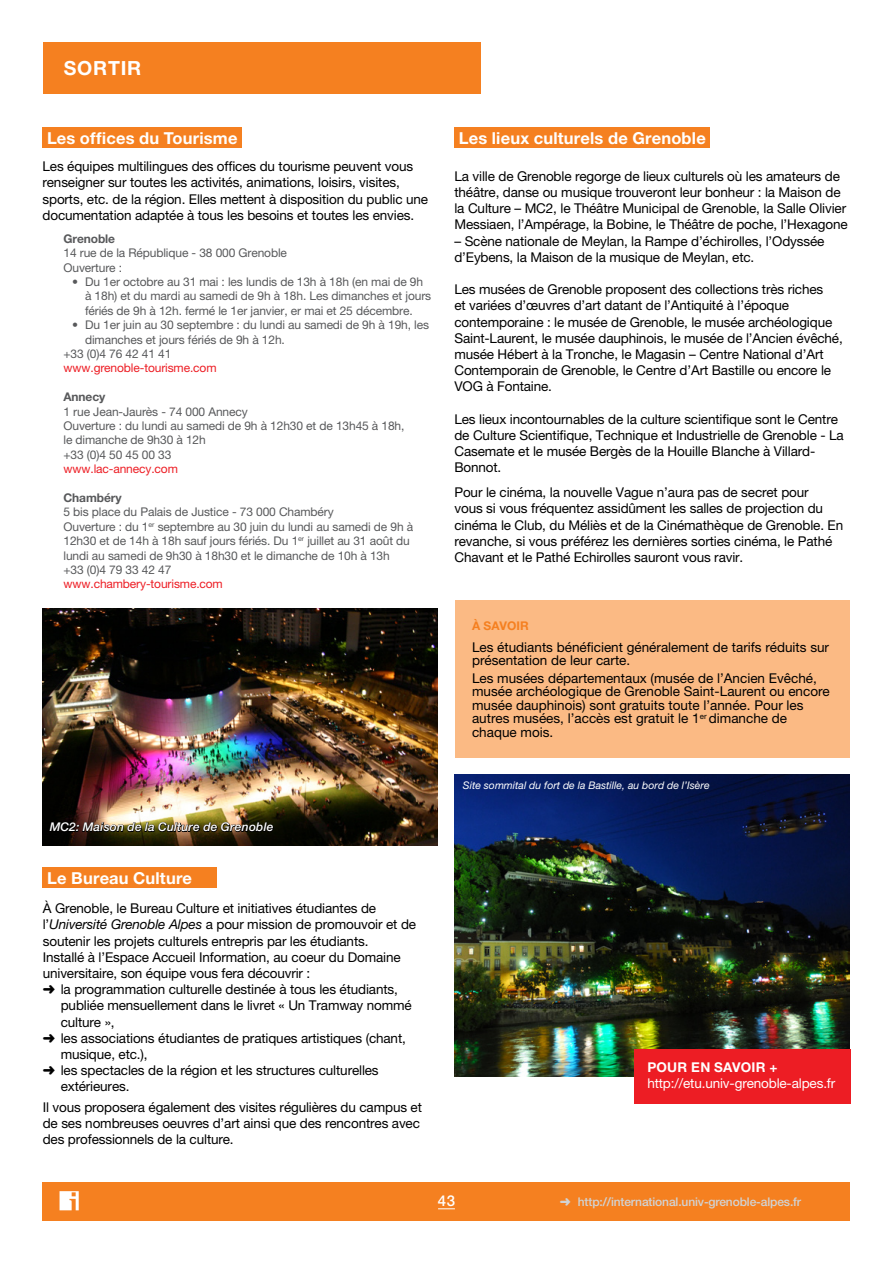
<style>
.page{position:relative;width:893px;height:1263px;background:#fff}
.page>*{position:absolute;margin:0;border:0;box-sizing:border-box;transform-origin:0 0}
.t1{font:700 19.5px "Helvetica Neue LT Pro";letter-spacing:.04em;color:#fff}
.t2{font:700 16.5px "Helvetica Neue LT Pro";letter-spacing:.01em;color:#fff}
.t3{font:500 15px "Helvetica Neue LT Pro";color:#fff}
.t4{font:13.5px/16.2px "Helvetica Neue LT Pro";letter-spacing:-.01em;color:#000}
.t5{font:13.5px "Helvetica Neue LT Pro";letter-spacing:-.01em;color:#fff}
.t6{font:700 13.5px "Helvetica Neue LT Pro";letter-spacing:.02em;color:#fff}
.t7{font:12px/14.4px "Helvetica Neue LT Pro";letter-spacing:-.01em;color:#58595b}
.t8{font:12px "Helvetica Neue LT Pro";letter-spacing:-.01em;color:#ed1d24}
.t9{font:500 12px "Helvetica Neue LT Pro";letter-spacing:-.01em;color:#d1d3d4}
.t10{font:italic 500 12px "Helvetica Neue LT Pro";letter-spacing:.02em;color:#fff}
.t11{font:700 12px "Helvetica Neue LT Pro";letter-spacing:-.01em;color:#58595b}
.t12{font:700 12px "Helvetica Neue LT Pro";color:#f58020}
.t13{font:italic 10.5px "Helvetica Neue LT Pro";color:#fff}
.s1{font-style:italic}
</style>
<div class="page">
<div style="left:43px;top:1182px;width:807px;height:38px;background:#f58020"></div>
<div style="left:43px;top:43px;width:437px;height:51px;background:#f58020"></div>
<svg style="left:438px;top:1208px;width:17px;height:1px"></svg>
<svg style="left:60px;top:1191px;width:19px;height:19px"></svg>
<div style="left:43px;top:128px;width:199px;height:20px;background:#f58020"></div>
<div style="left:454px;top:128px;width:256px;height:20px;background:#f58020"></div>
<div style="left:455px;top:600px;width:395px;height:158px;background:#fbba84"></div>
<img style="left:454px;top:774px;width:395px;height:302px">
<img style="left:43px;top:608px;width:395px;height:237px">
<img style="left:49px;top:815px;width:225px;height:25px">
<div style="left:43px;top:867px;width:174px;height:21px;background:#f58020"></div>
<div style="left:634px;top:1049px;width:216px;height:54px;background:#ed1d24"></div>
<h1 class="t1" style="left:64px;top:56px;width:79px">SORTIR</h1>
<p class="t2" style="left:47px;top:128px;width:192px">Les offices du Tourisme</p>
<p class="t4" style="left:43px;top:158px;width:387px">Les équipes multilingues des offices du tourisme peuvent vous renseigner sur toutes les activités, animations, loisirs, visites, sports, etc. de la région. Elles mettent à disposition du public une documentation adaptée à tous les besoins et toutes les envies.</p>
<p class="t11" style="left:64px;top:231px;width:53px">Grenoble</p>
<p class="t7" style="left:64px;top:245px;width:225px">14 rue de la République - 38 000 Grenoble<br>Ouverture :</p>
<p class="t7" style="left:85px;top:274px;width:348px;text-indent:-13px">• Du 1er octobre au 31 mai : les lundis de 13h à 18h (en mai de 9h à 18h) et du mardi au samedi de 9h à 18h. Les dimanches et jours fériés de 9h à 12h. fermé le 1er janvier, er mai et 25 décembre.</p>
<p class="t7" style="left:72px;top:317px;width:358px">• Du 1er juin au 30 septembre : du lundi au samedi de 9h à 19h, les</p>
<p class="t7" style="left:85px;top:332px;width:201px">dimanches et jours fériés de 9h à 12h.</p>
<p class="t7" style="left:64px;top:346px;width:109px">+33 (0)4 76 42 41 41</p>
<p class="t8" style="left:64px;top:361px;width:155px">www.grenoble-tourisme.com</p>
<p class="t11" style="left:64px;top:389px;width:43px">Annecy</p>
<p class="t7" style="left:64px;top:404px;width:342px">1 rue Jean-Jaurès - 74 000 Annecy<br>Ouverture : du lundi au samedi de 9h à 12h30 et de 13h45 à 18h, le dimanche de 9h30 à 12h<br>+33 (0)4 50 45 00 33</p>
<p class="t8" style="left:64px;top:462px;width:116px">www.lac-annecy.com</p>
<p class="t11" style="left:64px;top:490px;width:60px">Chambéry</p>
<p class="t7" style="left:64px;top:505px;width:351px">5 bis place du Palais de Justice - 73 000 Chambéry<br>Ouverture : du 1<sup>er</sup> septembre au 30 juin du lundi au samedi de 9h à 12h30 et de 14h à 18h sauf jours fériés. Du 1<sup>er</sup> juillet au 31 août du lundi au samedi de 9h30 à 18h30 et le dimanche de 10h à 13h<br>+33 (0)4 79 33 42 47</p>
<p class="t8" style="left:64px;top:577px;width:161px">www.chambery-tourisme.com</p>
<p class="t10" style="left:50px;top:820px;width:225px">MC2: Maison de la Culture de Grenoble</p>
<p class="t2" style="left:47px;top:868px;width:146px">Le Bureau Culture</p>
<p class="t4" style="left:43px;top:900px;width:375px">À Grenoble, le Bureau Culture et initiatives étudiantes de l’<span class="s1">Université Grenoble Alpes</span> a pour mission de promouvoir et de soutenir les projets culturels entrepris par les étudiants.<br>Installé à l’Espace Accueil Information, au coeur du Domaine universitaire, son équipe vous fera découvrir :<br>➜ la programmation culturelle destinée à tous les étudiants,</p>
<p class="t4" style="left:61px;top:997px;width:353px">publiée mensuellement dans le livret « Un Tramway nommé</p>
<p class="t4" style="left:61px;top:1013px;width:55px">culture »,</p>
<p class="t4" style="left:43px;top:1030px;width:365px">➜ les associations étudiantes de pratiques artistiques (chant,</p>
<p class="t4" style="left:61px;top:1046px;width:88px">musique, etc.),</p>
<p class="t4" style="left:43px;top:1062px;width:337px">➜ les spectacles de la région et les structures culturelles</p>
<p class="t4" style="left:61px;top:1078px;width:70px">extérieures.</p>
<p class="t4" style="left:43px;top:1099px;width:381px">Il vous proposera également des visites régulières du campus et de ses nombreuses oeuvres d’art ainsi que des rencontres avec des professionnels de la culture.</p>
<p class="t2" style="left:459px;top:128px;width:248px">Les lieux culturels de Grenoble</p>
<p class="t4" style="left:454px;top:168px;width:395px">La ville de Grenoble regorge de lieux culturels où les amateurs de théâtre, danse ou musique trouveront leur bonheur : la Maison de la Culture – MC2, le Théâtre Municipal de Grenoble, la Salle Olivier Messiaen, l’Ampérage, la Bobine, le Théâtre de poche, l’Hexagone</p>
<p class="t4" style="left:454px;top:232px;width:371px">– Scène nationale de Meylan, la Rampe d’échirolles, l’Odyssée d’Eybens, la Maison de la musique de Meylan, etc.</p>
<p class="t4" style="left:454px;top:281px;width:390px">Les musées de Grenoble proposent des collections très riches<br>et variées d’œuvres d’art datant de l’Antiquité à l’époque contemporaine : le musée de Grenoble, le musée archéologique Saint-Laurent, le musée dauphinois, le musée de l’Ancien évêché, musée Hébert à la Tronche, le Magasin – Centre National d’Art Contemporain de Grenoble, le Centre d’Art Bastille ou encore le VOG à Fontaine.</p>
<p class="t4" style="left:454px;top:411px;width:391px">Les lieux incontournables de la culture scientifique sont le Centre de Culture Scientifique, Technique et Industrielle de Grenoble - La Casemate et le musée Bergès de la Houille Blanche à Villard-Bonnot.</p>
<p class="t4" style="left:454px;top:484px;width:390px">Pour le cinéma, la nouvelle Vague n’aura pas de secret pour<br>vous si vous fréquentez assidûment les salles de projection du cinéma le Club, du Méliès et de la Cinémathèque de Grenoble. En revanche, si vous préférez les dernières sorties cinéma, le Pathé Chavant et le Pathé Echirolles sauront vous ravir.</p>
<p class="t12" style="left:472px;top:618px;width:58px">À SAVOIR</p>
<p class="t4" style="left:472px;top:640px;width:359px;line-height:13.5px">Les étudiants bénéficient généralement de tarifs réduits sur présentation de leur carte.</p>
<p class="t4" style="left:472px;top:671px;width:359px;line-height:13.5px">Les musées départementaux (musée de l’Ancien Evêché, musée archéologique de Grenoble Saint-Laurent ou encore musée dauphinois) sont gratuits toute l’année. Pour les autres musées, l’accès est gratuit le 1<sup>er</sup> dimanche de chaque mois.</p>
<p class="t13" style="left:463px;top:779px;width:248px">Site sommital du fort de la Bastille, au bord de l’Isère</p>
<p class="t6" style="left:647px;top:1059px;width:132px">POUR EN SAVOIR +</p>
<p class="t5" style="left:647px;top:1075px;width:189px">http://etu.univ-grenoble-alpes.fr</p>
<p class="t3" style="left:438px;top:1192px;width:19px">43</p>
<p class="t9" style="left:560px;top:1194px;width:243px">➜ http://international.univ-grenoble-alpes.fr</p>
</div>
